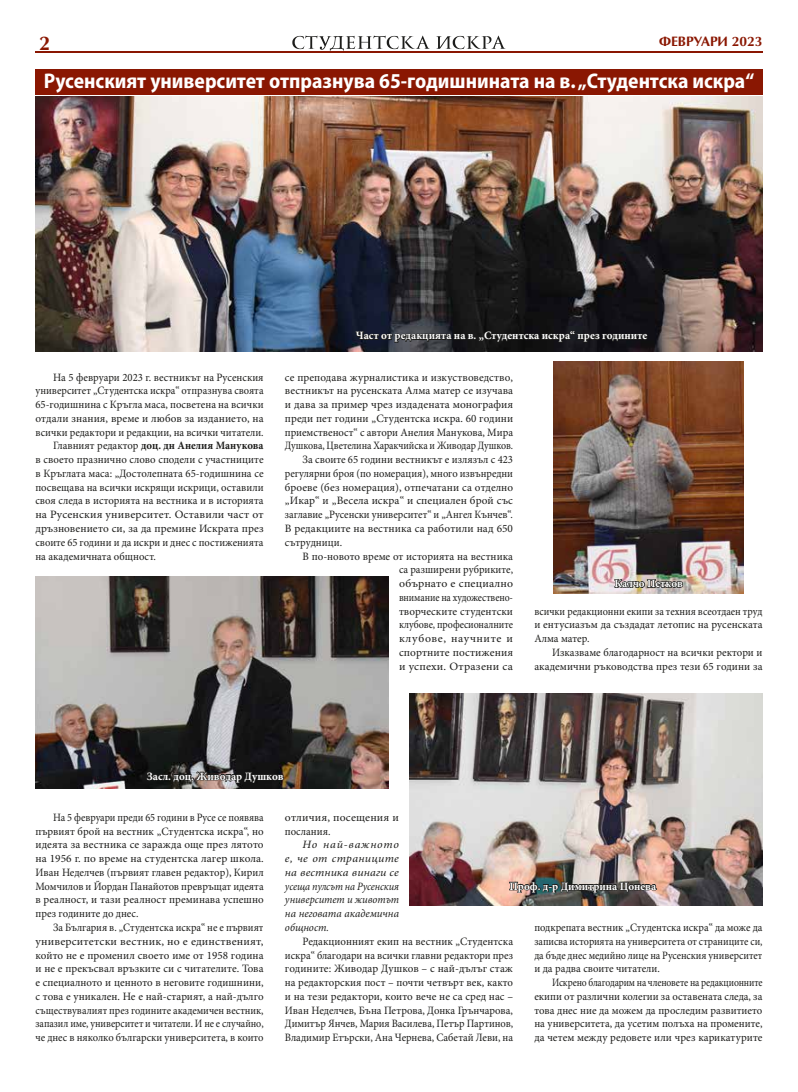
<style>
.page{position:relative;width:798px;height:1092px;background:#fff}
.page>*{position:absolute;margin:0;border:0;box-sizing:border-box;transform-origin:0 0}
.t1{font:700 semi-condensed 21.25px "Myriad Pro";color:#fff}
.t2{font:700 20px "AG Opus C";color:#8a1702}
.t3{font:700 13.75px "AG Opus C";color:#8a1702}
.t4{font:11.25px/13.8px "Minion Pro";color:#1d1d1b;text-align:justify;scale:.93 1}
.t5{font:11.25px/13.8px "Minion Pro";color:#1d1d1b;text-align:justify;scale:.96 1}
.t6{font:11.25px "Minion Pro";color:#1d1d1b}
.t7{font:11.25px/13.8px "Minion Pro";color:#1d1d1b;text-align:justify;scale:.91 1}
.t8{font:11.25px "Minion Pro";color:#1d1d1b;scale:.95 1}
.t9{font:11.25px/13.8px "Minion Pro";color:#1d1d1b;text-align:justify;scale:.94 1}
.t10{font:11.25px/13.8px "Minion Pro";color:#1d1d1b;text-align:justify;scale:.86 1}
.t11{font:italic 11.25px/13.8px "Minion Pro";color:#1d1d1b;text-align:justify;scale:1.04 1}
.t12{font:700 11.25px "Minion Pro";color:#fff}
.t13{font:11.25px/13.8px "Minion Pro";color:#1d1d1b;scale:1.04 1}
.t14{font:11.25px "Minion Pro";color:#1d1d1b;scale:.89 1}
.t15{font:700 11.25px "Minion Pro";color:#1d1d1b;scale:.95 1}
.t16{font:11.25px "Minion Pro";color:#1d1d1b;scale:.87 1}
.t17{font:11.25px "Minion Pro";letter-spacing:.055em;color:#1d1d1b;scale:1.04 1}
.s1{font-weight:400}
</style>
<div class="page">
<svg style="left:436px;top:36px;width:69px;height:13px"></svg>
<svg style="left:292px;top:35px;width:138px;height:17px"></svg>
<hr style="left:35px;top:52px;width:727px;height:1px;background:#8a1702">
<div style="left:35px;top:69px;width:727px;height:26px;background:#8a1702"></div>
<img style="left:35px;top:576px;width:353px;height:212px">
<img style="left:35px;top:97px;width:727px;height:254px">
<img style="left:409px;top:693px;width:353px;height:212px">
<img style="left:553px;top:361px;width:189px;height:233px">
<svg style="left:355px;top:329px;width:293px;height:16px;background:#1c1d21"></svg>
<svg style="left:146px;top:769px;width:138px;height:16px;background:#33312f"></svg>
<svg style="left:613px;top:578px;width:70px;height:10px"></svg>
<img style="left:508px;top:829px;width:149px;height:77px">
<h2 class="t2" style="left:39px;top:31px;width:13px">2</h2>
<p class="t3" style="left:658px;top:33px;width:105px">ФЕВРУАРИ 2023</p>
<h1 class="t1" style="left:44px;top:67px;width:711px">Русенският университет отпразнува 65-годишнината на в. „Студентска искра“</h1>
<p class="t8" style="left:53px;top:369px;width:223px">На 5 февруари 2023 г. вестникът на Русенския</p>
<p class="t4" style="left:35px;top:384px;width:247px">университет „Студентска искра“ отпразнува своята</p>
<p class="t8" style="left:35px;top:397px;width:241px">65-годишнина с Кръгла маса, посветена на всички</p>
<p class="t6" style="left:35px;top:411px;width:229px">отдали знания, време и любов за изданието, на</p>
<p class="t9" style="left:35px;top:425px;width:244px">всички редактори и редакции, на всички читатели.</p>
<p class="t15" style="left:53px;top:438px;width:223px"><span class="s1">Главният редактор</span> доц. дн Анелия Манукова</p>
<p class="t5" style="left:35px;top:453px;width:239px">в своето празнично слово сподели с участниците</p>
<p class="t5" style="left:35px;top:466px;width:239px">в Кръглата маса: „Достолепната 65-годишнина се</p>
<p class="t8" style="left:35px;top:479px;width:241px">посвещава на всички искрящи искрици, оставили</p>
<p class="t8" style="left:35px;top:493px;width:241px">своя следа в историята на вестника и в историята</p>
<p class="t13" style="left:35px;top:508px;width:221px">на Русенския университет. Оставили част от</p>
<p class="t6" style="left:35px;top:521px;width:229px">дръзновението си, за да премине Искрата през</p>
<p class="t9" style="left:35px;top:535px;width:244px">своите 65 години и да искри и днес с постиженията</p>
<p class="t8" style="left:35px;top:548px;width:128px">на академичната общност.</p>
<p class="t12" style="left:356px;top:328px;width:293px">Част от редакцията на в. „Студентска искра“ през годините</p>
<p class="t6" style="left:285px;top:369px;width:229px">се преподава журналистика и изкуствоведство,</p>
<p class="t6" style="left:285px;top:383px;width:229px">вестникът на русенската Алма матер се изучава</p>
<p class="t6" style="left:285px;top:397px;width:230px">и дава за пример чрез издадената монография</p>
<p class="t6" style="left:285px;top:411px;width:230px">преди пет години „Студентска искра. 60 години</p>
<p class="t8" style="left:285px;top:424px;width:241px">приемственост“ с автори Анелия Манукова, Мира</p>
<p class="t14" style="left:285px;top:438px;width:258px">Душкова, Цветелина Харакчийска и Живодар Душков.</p>
<p class="t8" style="left:302px;top:452px;width:223px">За своите 65 години вестникът е излязъл с 423</p>
<p class="t4" style="left:285px;top:466px;width:247px">регулярни броя (по номерация), много извънредни</p>
<p class="t6" style="left:285px;top:479px;width:229px">броеве (без номерация), отпечатани са отделно</p>
<p class="t6" style="left:285px;top:493px;width:229px">„Икар“ и „Весела искра“ и специален брой със</p>
<p class="t4" style="left:285px;top:508px;width:247px">заглавие „Русенски университет“ и „Ангел Кънчев“.</p>
<p class="t6" style="left:285px;top:521px;width:229px">В редакциите на вестника са работили над 650</p>
<p class="t8" style="left:285px;top:534px;width:62px">сътрудници.</p>
<p class="t6" style="left:302px;top:548px;width:212px">В по-новото време от историята на вестника</p>
<p class="t9" style="left:399px;top:563px;width:123px">са разширени рубриките,</p>
<p class="t13" style="left:399px;top:576px;width:111px">обърнато е специално</p>
<p class="t16" style="left:399px;top:589px;width:133px">внимание на художествено-</p>
<p class="t6" style="left:399px;top:603px;width:115px">творческите студентски</p>
<p class="t14" style="left:399px;top:617px;width:130px">клубове, професионалните</p>
<p class="t17" style="left:399px;top:631px;width:111px">клубове, научните и</p>
<p class="t6" style="left:399px;top:644px;width:115px">спортните постижения</p>
<p class="t13" style="left:399px;top:659px;width:111px">и успехи. Отразени са</p>
<p class="t12" style="left:614px;top:575px;width:70px">Калчо Петков</p>
<p class="t7" style="left:534px;top:604px;width:252px">всички редакционни екипи за техния всеотдаен труд и ентусиазъм да създадат летопис на русенската Алма матер.</p>
<p class="t5" style="left:534px;top:645px;width:239px;text-align:right">Изказваме благодарност на всички ректори и академични ръководства през тези 65 години за</p>
<p class="t12" style="left:147px;top:768px;width:138px">Засл. доц. Живодар Душков</p>
<p class="t7" style="left:35px;top:810px;width:252px;text-indent:18px">На 5 февруари преди 65 години в Русе се появява първият брой на вестник „Студентска искра“, но идеята за вестника се заражда още през лятото на 1956 г. по време на студентска лагер школа.<br>Иван Неделчев (първият главен редактор), Кирил Момчилов и Йордан Панайотов превръщат идеята в реалност, и тази реалност преминава успешно през годините до днес.</p>
<p class="t4" style="left:35px;top:920px;width:247px;text-indent:18px">За България в. „Студентска искра“ не е първият университетски вестник, но е единственият, който не е променил своето име от 1958 година и не е прекъсвал връзките си с читателите. Това е специалното и ценното в неговите годишнини, с това е уникален. Не е най-старият, а най-дълго съществувалият през годините академичен вестник, запазил име, университет и читатели. И не е случайно, че днес в няколко български университета, в които</p>
<p class="t13" style="left:285px;top:810px;width:111px">отличия, посещения и послания.</p>
<p class="t11" style="left:285px;top:837px;width:111px;text-indent:18px">Но най-важното е, че от страниците на вестника винаги се усеща пулсът на Русенския университет и животът на неговата академична общност.</p>
<p class="t5" style="left:285px;top:934px;width:239px;text-indent:18px">Редакционният екип на вестник „Студентска искра“ благодари на всички главни редактори през годините: Живодар Душков – с най-дълъг стаж на редакторския пост – почти четвърт век, както и на тези редактори, които вече не са сред нас – Иван Неделчев, Бъна Петрова, Донка Грънчарова, Димитър Янчев, Мария Василева, Петър Партинов, Владимир Етърски, Ана Чернева, Сабетай Леви, на</p>
<p class="t12" style="left:509px;top:878px;width:148px">Проф. д-р Димитрина Цонева</p>
<p class="t9" style="left:534px;top:920px;width:244px">подкрепата вестник „Студентска искра“ да може да записва историята на университета от страниците си, да бъде днес медийно лице на Русенския университет и да радва своите читатели.</p>
<p class="t10" style="left:534px;top:975px;width:267px;text-indent:18px">Искрено благодарим на членовете на редакционните екипи от различни колегии за оставената следа, за това днес ние да можем да проследим развитието на университета, да усетим полъха на промените, да четем между редовете или чрез карикатурите</p>
</div>
